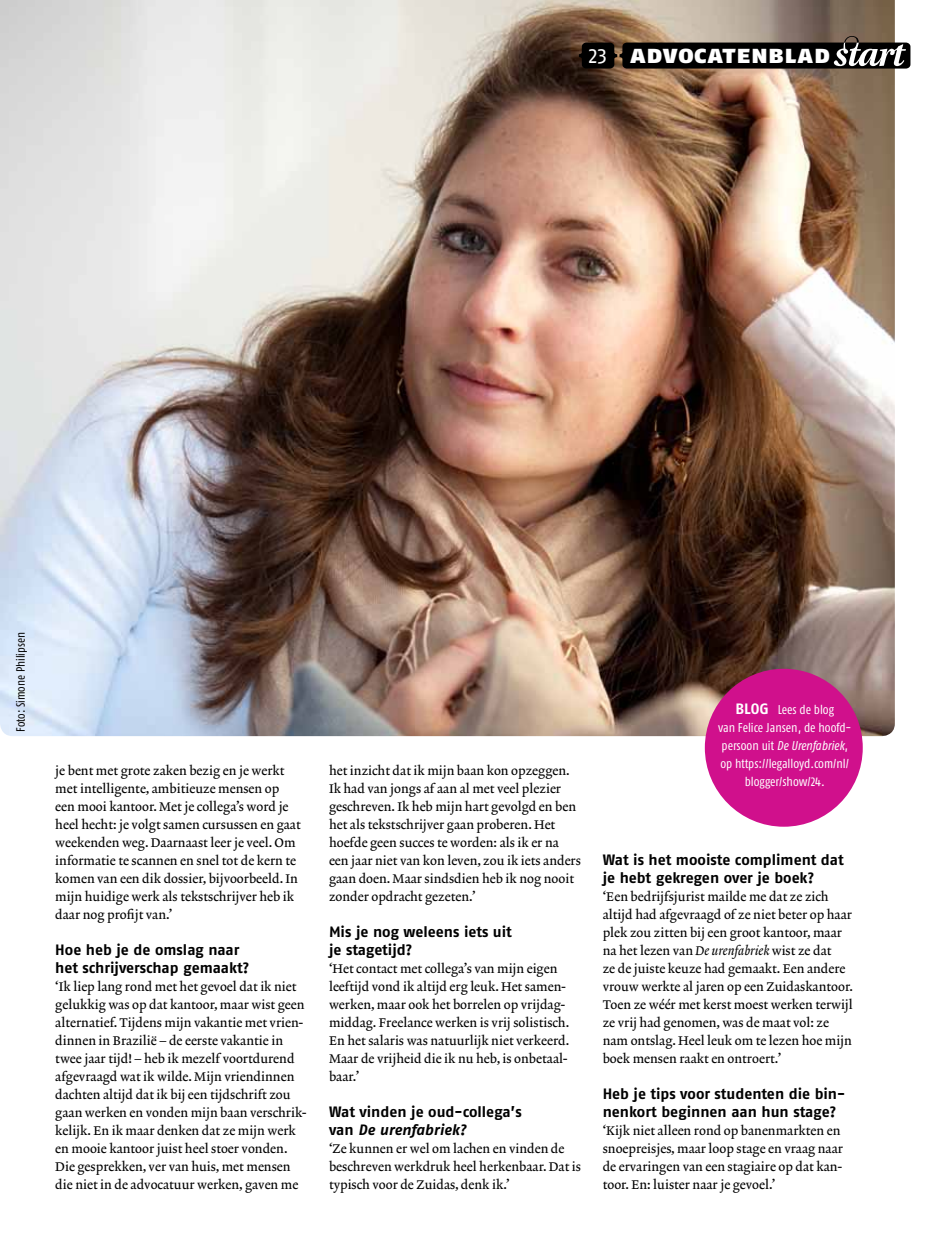
<style>
.page{position:relative;width:936px;height:1234px;background:#fff}
.page>*{position:absolute;margin:0;border:0;box-sizing:border-box;transform-origin:0 0}
.t1{font:25.2px "Fago No Black Caps";letter-spacing:.025em;color:#fff}
.t2{font:15px/18px "Fago No Bold Lf";color:#000}
.t3{font:12.75px/18px "Lexicon No 2 Roman A Txt";color:#000}
.t4{font:12.75px/18px "Fago Co Regular Lf";color:#fff;text-align:center}
.t5{font:12px "Fago Co Regular Lf";color:#000}
.s1{font-family:"Fago No Regular LF";font-size:20.7px}
.s2{font-style:italic}
.s3{font-family:"Fago No Bold Lf";font-size:15px}
.s4{font-family:"Lexicon No 2 Italic A Txt"}
</style>
<div class="page">
<img style="left:0;top:0;width:894px;height:736px">
<svg style="left:579px;top:36px;width:331px;height:33px;background:#342e2a"></svg>
<div style="left:704px;top:668px;width:158px;height:158px;background:#d0108c;border-radius:79px"></div>
<h1 class="t1" style="left:588px;top:39px;width:243px"><span class="s1">23</span> advocatenblad</h1>
<p class="t5" style="left:14px;top:731px;width:101px;rotate:-90deg">Foto: Simone Philipsen</p>
<p class="t3" style="left:55px;top:761px;width:247px">je bent met grote zaken bezig en je werkt met intelligente, ambitieuze mensen op een mooi kantoor. Met je collega’s word je heel hecht: je volgt samen cursussen en gaat weekenden weg. Daarnaast leer je veel. Om informatie te scannen en snel tot de kern te komen van een dik dossier, bijvoorbeeld. In mijn huidige werk als tekstschrijver heb ik daar nog profijt van.’</p>
<p class="t2" style="left:55px;top:940px;width:195px">Hoe heb je de omslag naar het schrijverschap gemaakt?</p>
<p class="t3" style="left:55px;top:977px;width:252px">‘Ik liep lang rond met het gevoel dat ik niet gelukkig was op dat kantoor, maar wist geen alternatief. Tijdens mijn vakantie met vrien&shy;dinnen in Brazilië – de eerste vakantie in twee jaar tijd! – heb ik mezelf voortdurend afgevraagd wat ik wilde. Mijn vriendinnen dachten altijd dat ik bij een tijdschrift zou gaan werken en vonden mijn baan verschrik&shy;kelijk. En ik maar denken dat ze mijn werk en mooie kantoor juist heel stoer vonden.<br>Die gesprekken, ver van huis, met mensen die niet in de advocatuur werken, gaven me</p>
<p class="t3" style="left:329px;top:761px;width:253px">het inzicht dat ik mijn baan kon opzeggen.<br>Ik had van jongs af aan al met veel plezier geschreven. Ik heb mijn hart gevolgd en ben het als tekstschrijver gaan proberen. Het hoefde geen succes te worden: als ik er na een jaar niet van kon leven, zou ik iets anders gaan doen. Maar sindsdien heb ik nog nooit zonder opdracht gezeten.’</p>
<p class="t2" style="left:329px;top:922px;width:184px">Mis je nog weleens iets uit je stagetijd?</p>
<p class="t3" style="left:329px;top:959px;width:242px">‘Het contact met collega’s van mijn eigen leeftijd vond ik altijd erg leuk. Het samen&shy;werken, maar ook het borrelen op vrijdag&shy;middag. Freelance werken is vrij solistisch.<br>En het salaris was natuurlijk niet verkeerd.<br>Maar de vrijheid die ik nu heb, is onbetaal&shy;baar.’</p>
<p class="t2" style="left:329px;top:1102px;width:194px">Wat vinden je oud-collega’s van <span class="s2">De urenfabriek?</span></p>
<p class="t3" style="left:329px;top:1139px;width:253px">‘Ze kunnen er wel om lachen en vinden de beschreven werkdruk heel herkenbaar. Dat is typisch voor de Zuidas, denk ik.’</p>
<p class="t4" style="left:718px;top:700px;width:133px"><span class="s3">BLOG</span> Lees de blog<br>van Felice Jansen, de hoofd&shy;persoon uit <span class="s2">De Urenfabriek</span>, op https://legalloyd.com/nl/ blogger/show/24.</p>
<p class="t2" style="left:602px;top:850px;width:242px">Wat is het mooiste compliment dat je hebt gekregen over je boek?</p>
<p class="t3" style="left:602px;top:887px;width:252px">‘Een bedrijfsjurist mailde me dat ze zich altijd had afgevraagd of ze niet beter op haar plek zou zitten bij een groot kantoor, maar na het lezen van <span class="s4">De urenfabriek</span> wist ze dat<br>ze de juiste keuze had gemaakt. Een andere vrouw werkte al jaren op een Zuidaskantoor.<br>Toen ze wéér met kerst moest werken terwijl ze vrij had genomen, was de maat vol: ze nam ontslag. Heel leuk om te lezen hoe mijn boek mensen raakt en ontroert.’</p>
<p class="t2" style="left:602px;top:1084px;width:244px">Heb je tips voor studenten die bin&shy;nenkort beginnen aan hun stage?</p>
<p class="t3" style="left:602px;top:1121px;width:242px">‘Kijk niet alleen rond op banenmarkten en snoepreisjes, maar loop stage en vraag naar de ervaringen van een stagiaire op dat kan&shy;toor. En: luister naar je gevoel.’</p>
</div>
